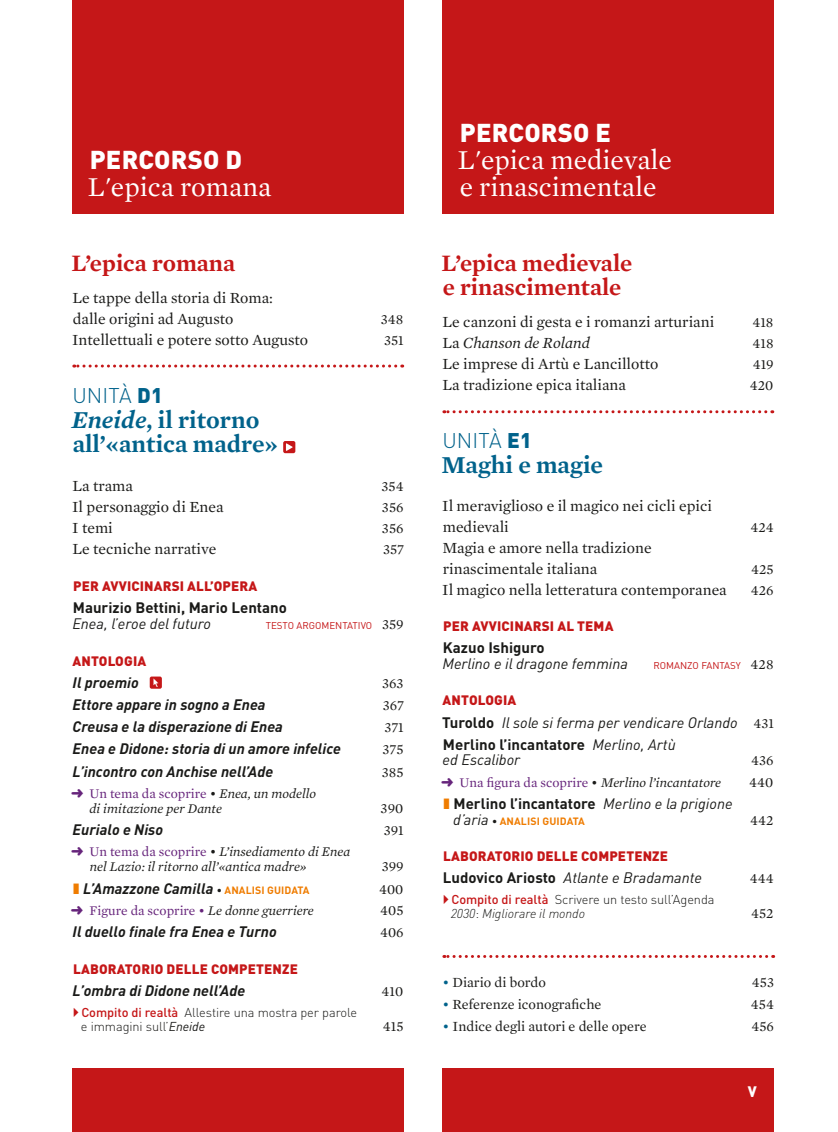
<style>
.page{position:relative;width:838px;height:1132px;background:#fff}
.page>*{position:absolute;margin:0;border:0;box-sizing:border-box;transform-origin:0 0}
.t1{font:27.75px/27px "Mercury Text G1";color:#fff}
.t2{font:900 25.5px "DIN Pro";letter-spacing:.01em;color:#fff}
.t3{font:600 24.75px/24.8px "Mercury Text G1";color:#00628b}
.t4{font:600 24px/24px "Mercury Text G1";color:#c51718}
.t5{font:300 21px "DIN Pro";color:#00628b}
.t6{font:15.75px/21px "Mercury Text G1";color:#1a1a18}
.t7{font:italic 15.75px "Mercury Text G1";color:#1a1a18}
.t8{font:italic 700 15px "DIN Pro";color:#1a1a18}
.t9{font:italic 15px/22.2px "DIN Pro";color:#1a1a18}
.t10{font:700 15px "DIN Pro";color:#1a1a18}
.t11{font:900 15px "DIN Pro";color:#fff}
.t12{font:14.25px "Mercury Text G1";color:#1a1a18}
.t13{font:italic 13.5px/15px "Mercury Text G1";color:#1a1a18}
.t14{font:900 13.5px "DIN Pro";letter-spacing:.01em;color:#c51718}
.t15{font:13.5px "Mercury Text G1";color:#66247b}
.t16{font:300 12.75px/14.2px "DIN Pro";letter-spacing:-.005em;color:#1a1a18}
.t17{font:700 10.5px "DIN Pro";letter-spacing:.01em;color:#ef7c00}
.t18{font:9.75px "DIN Pro";color:#c51718}
.s1{font-weight:900}
.s2{font-style:italic}
.s3{font-family:"Mercury Text G1";font-size:14.25px;color:#1a1a18}
.s4{color:#66247b}
.s5{font-style:normal;color:#66247b}
.s6{color:#ef7c00}
.s7{font-style:normal;font-size:10.5px}
.s8{font-style:normal;font-size:10.5px;color:#ef7c00}
.s9{font-style:italic;color:#1a1a18}
.s10{font-weight:500;color:#c51718}
.s11{font-weight:400;font-style:italic}
.s12{font-style:normal}
.s13{font-weight:700;font-style:normal}
.s14{font-family:"Mercury Text G1";font-style:normal;font-size:14.25px}
.s15{font-weight:400;font-style:italic;font-size:15px;color:#1a1a18}
.s16{color:#1a1a18}
.s17{color:#00628b}
</style>
<div class="page">
<div style="left:72px;top:0;width:332px;height:213px;background:#c51718"></div>
<svg style="left:74px;top:364px;width:322px;height:3px"></svg>
<div style="left:283px;top:441px;width:12px;height:12px;background:#c51718;border-radius:2px"></div>
<svg style="left:286px;top:443px;width:7px;height:8px"></svg>
<div style="left:150px;top:676px;width:12px;height:12px;background:#c51718;border-radius:2px"></div>
<svg style="left:153px;top:678px;width:5px;height:8px"></svg>
<div style="left:72px;top:1067px;width:332px;height:64px;background:#c51718"></div>
<div style="left:442px;top:0;width:332px;height:213px;background:#c51718"></div>
<svg style="left:444px;top:410px;width:322px;height:3px"></svg>
<div style="left:442px;top:1067px;width:332px;height:64px;background:#c51718"></div>
<svg style="left:444px;top:955px;width:322px;height:2px"></svg>
<h2 class="t2" style="left:90px;top:151px;width:154px">PERCORSO D</h2>
<h1 class="t1" style="left:88px;top:175px;width:185px">L'epica romana</h1>
<h3 class="t4" style="left:72px;top:252px;width:165px">L’epica romana</h3>
<p class="t6" style="left:72px;top:288px;width:202px">Le tappe della storia di Roma: dalle origini ad Augusto</p>
<p class="t12" style="left:381px;top:313px;width:24px">348</p>
<p class="t6" style="left:72px;top:330px;width:238px">Intellettuali e potere sotto Augusto</p>
<p class="t12" style="left:384px;top:334px;width:21px">351</p>
<h3 class="t5" style="left:72px;top:388px;width:92px">UNITÀ <span class="s1">D1</span></h3>
<h3 class="t3" style="left:72px;top:408px;width:207px"><span class="s2">Eneide</span>, il ritorno all’«antica madre»</h3>
<p class="t6" style="left:72px;top:475px;width:62px">La trama</p>
<p class="t12" style="left:381px;top:480px;width:24px">354</p>
<p class="t6" style="left:72px;top:496px;width:153px">Il personaggio di Enea</p>
<p class="t12" style="left:382px;top:501px;width:23px">356</p>
<p class="t6" style="left:72px;top:517px;width:42px">I temi</p>
<p class="t12" style="left:382px;top:522px;width:23px">356</p>
<p class="t6" style="left:72px;top:538px;width:146px">Le tecniche narrative</p>
<p class="t12" style="left:383px;top:543px;width:23px">357</p>
<p class="t14" style="left:73px;top:581px;width:186px">PER AVVICINARSI ALL’OPERA</p>
<p class="t10" style="left:73px;top:602px;width:215px">Maurizio Bettini, Mario Lentano</p>
<p class="t9" style="left:72px;top:613px;width:140px">Enea, l’eroe del futuro</p>
<p class="t18" style="left:266px;top:621px;width:139px">TESTO ARGOMENTATIVO <span class="s3">359</span></p>
<p class="t14" style="left:72px;top:656px;width:75px">ANTOLOGIA</p>
<p class="t8" style="left:73px;top:677px;width:68px">Il proemio</p>
<p class="t12" style="left:382px;top:677px;width:23px">363</p>
<p class="t8" style="left:73px;top:699px;width:194px">Ettore appare in sogno a Enea</p>
<p class="t12" style="left:383px;top:699px;width:23px">367</p>
<p class="t8" style="left:72px;top:721px;width:212px">Creusa e la disperazione di Enea</p>
<p class="t12" style="left:384px;top:721px;width:21px">371</p>
<p class="t8" style="left:73px;top:743px;width:270px">Enea e Didone: storia di un amore infelice</p>
<p class="t12" style="left:382px;top:743px;width:23px">375</p>
<p class="t8" style="left:73px;top:765px;width:202px">L’incontro con Anchise nell’Ade</p>
<p class="t12" style="left:382px;top:765px;width:23px">385</p>
<p class="t13" style="left:89px;top:786px;width:228px;text-indent:-18px"><span class="s4">➜</span> <span class="s5">Un tema da scoprire</span> • Enea, un modello di imitazione per Dante</p>
<p class="t12" style="left:380px;top:802px;width:24px">390</p>
<p class="t8" style="left:73px;top:824px;width:92px">Eurialo e Niso</p>
<p class="t12" style="left:384px;top:824px;width:22px">391</p>
<p class="t13" style="left:90px;top:845px;width:262px;text-indent:-19px"><span class="s4">➜</span> <span class="s5">Un tema da scoprire</span> • L’insediamento di Enea nel Lazio: il ritorno all’«antica madre»</p>
<p class="t12" style="left:382px;top:860px;width:24px">399</p>
<p class="t8" style="left:73px;top:882px;width:238px"><span class="s6">❚</span> L’Amazzone Camilla <span class="s7">•</span> <span class="s8">ANALISI GUIDATA</span></p>
<p class="t12" style="left:379px;top:882px;width:26px">400</p>
<p class="t15" style="left:71px;top:904px;width:244px">➜ Figure da scoprire • <span class="s9">Le donne guerriere</span></p>
<p class="t12" style="left:380px;top:904px;width:25px">405</p>
<p class="t8" style="left:73px;top:926px;width:206px">Il duello finale fra Enea e Turno</p>
<p class="t12" style="left:380px;top:926px;width:25px">406</p>
<p class="t14" style="left:73px;top:964px;width:226px">LABORATORIO DELLE COMPETENZE</p>
<p class="t8" style="left:73px;top:985px;width:174px">L’ombra di Didone nell’Ade</p>
<p class="t12" style="left:381px;top:985px;width:23px">410</p>
<p class="t16" style="left:81px;top:1006px;width:278px"><span class="s10">Compito di realtà</span> Allestire una mostra per parole e immagini sull’<span class="s11">Eneide</span></p>
<p class="t12" style="left:383px;top:1020px;width:22px">415</p>
<h2 class="t2" style="left:460px;top:124px;width:153px">PERCORSO E</h2>
<h1 class="t1" style="left:458px;top:148px;width:216px">L'epica medievale e rinascimentale</h1>
<h3 class="t4" style="left:441px;top:252px;width:192px">L’epica medievale e rinascimentale</h3>
<p class="t6" style="left:442px;top:312px;width:273px">Le canzoni di gesta e i romanzi arturiani</p>
<p class="t12" style="left:752px;top:316px;width:23px">418</p>
<p class="t7" style="left:442px;top:336px;width:149px"><span class="s12">La</span> Chanson de Roland</p>
<p class="t12" style="left:752px;top:337px;width:23px">418</p>
<p class="t6" style="left:442px;top:354px;width:217px">Le imprese di Artù e Lancillotto</p>
<p class="t12" style="left:752px;top:358px;width:23px">419</p>
<p class="t6" style="left:442px;top:375px;width:185px">La tradizione epica italiana</p>
<p class="t12" style="left:750px;top:379px;width:25px">420</p>
<h3 class="t5" style="left:442px;top:433px;width:91px">UNITÀ <span class="s1">E1</span></h3>
<h3 class="t3" style="left:441px;top:453px;width:163px">Maghi e magie</h3>
<p class="t6" style="left:442px;top:496px;width:271px">Il meraviglioso e il magico nei cicli epici medievali</p>
<p class="t12" style="left:750px;top:521px;width:25px">424</p>
<p class="t6" style="left:442px;top:538px;width:211px">Magia e amore nella tradizione rinascimentale italiana</p>
<p class="t12" style="left:751px;top:563px;width:24px">425</p>
<p class="t6" style="left:442px;top:580px;width:286px">Il magico nella letteratura contemporanea</p>
<p class="t12" style="left:750px;top:584px;width:24px">426</p>
<p class="t14" style="left:443px;top:621px;width:172px">PER AVVICINARSI AL TEMA</p>
<p class="t10" style="left:443px;top:642px;width:103px">Kazuo Ishiguro</p>
<p class="t9" style="left:442px;top:654px;width:187px">Merlino e il dragone femmina</p>
<p class="t18" style="left:653px;top:662px;width:122px">ROMANZO FANTASY <span class="s3">428</span></p>
<p class="t14" style="left:442px;top:695px;width:75px">ANTOLOGIA</p>
<p class="t9" style="left:442px;top:712px;width:333px"><span class="s13">Turoldo</span> Il sole si ferma per vendicare Orlando <span class="s14">431<br></span><span class="s13">Merlino l’incantatore</span> Merlino, Artù</p>
<p class="t9" style="left:442px;top:750px;width:79px">ed Escalibor</p>
<p class="t12" style="left:751px;top:754px;width:24px">436</p>
<p class="t13" style="left:441px;top:775px;width:281px"><span class="s4">➜</span> <span class="s5">Una figura da scoprire</span> • Merlino l’incantatore</p>
<p class="t12" style="left:749px;top:776px;width:26px">440</p>
<p class="t10" style="left:443px;top:798px;width:291px"><span class="s6">❚</span> Merlino l’incantatore <span class="s11">Merlino e la prigione</span></p>
<p class="t17" style="left:453px;top:817px;width:133px"><span class="s15">d’aria</span> <span class="s16">•</span> ANALISI GUIDATA</p>
<p class="t12" style="left:750px;top:813px;width:25px">442</p>
<p class="t14" style="left:443px;top:851px;width:226px">LABORATORIO DELLE COMPETENZE</p>
<p class="t9" style="left:443px;top:868px;width:261px"><span class="s13">Ludovico Ariosto</span> Atlante e Bradamante</p>
<p class="t12" style="left:750px;top:872px;width:25px">444</p>
<p class="t16" style="left:451px;top:893px;width:265px"><span class="s10">Compito di realtà</span> Scrivere un testo sull’Agenda<br><span class="s2">2030</span>: <span class="s2">Migliorare il mondo</span></p>
<p class="t12" style="left:751px;top:907px;width:24px">452</p>
<p class="t12" style="left:442px;top:976px;width:105px"><span class="s17">•</span> Diario di bordo</p>
<p class="t12" style="left:752px;top:976px;width:24px">453</p>
<p class="t12" style="left:442px;top:998px;width:160px"><span class="s17">•</span> Referenze iconografiche</p>
<p class="t12" style="left:751px;top:998px;width:25px">454</p>
<p class="t12" style="left:442px;top:1020px;width:206px"><span class="s17">•</span> Indice degli autori e delle opere</p>
<p class="t12" style="left:751px;top:1020px;width:24px">456</p>
<p class="t11" style="left:748px;top:1085px;width:11px">V</p>
</div>
